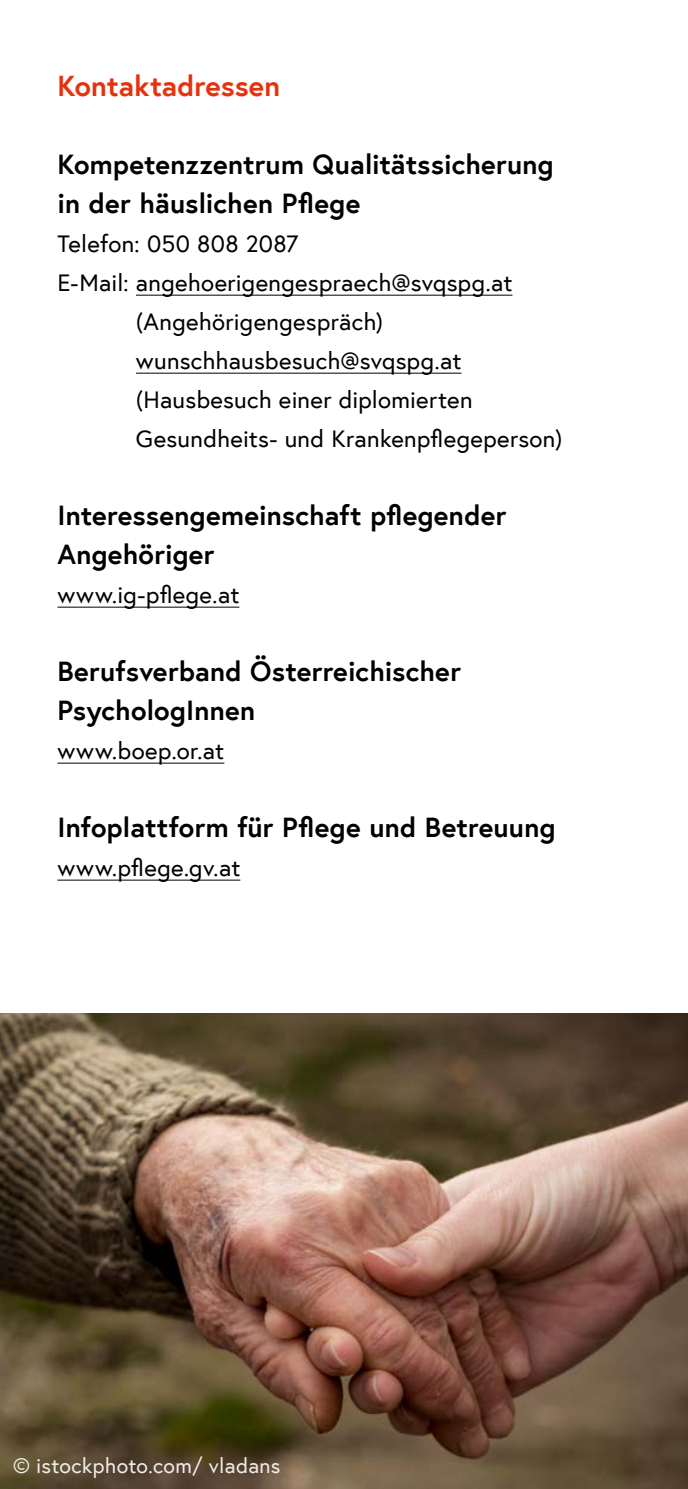
<style>
.page{position:relative;width:688px;height:1489px;background:#fff}
.page>*{position:absolute;margin:0;border:0;box-sizing:border-box;transform-origin:0 0}
.h2_ohne_Nummerierung_ohne_Abstand_danach{font:700 28.75px "Europa Austria";color:#e5310e}
.h3_ohne_Nummerierung{font:700 27.5px/39px "Europa Austria";letter-spacing:.01em;color:#000}
.p_Rückseite{font:24px/39px "Europa Austria";letter-spacing:.01em;color:#000}
.t1{font:21.25px "Europa Austria";letter-spacing:.015em;color:#fff}
</style>
<div class="page">
<hr style="left:687px;top:202px;width:1px;height:1286px;background:#9e0529">
<hr style="left:136px;top:295px;width:376px;height:1px;background:#000">
<hr style="left:136px;top:373px;width:325px;height:1px;background:#000">
<hr style="left:57px;top:606px;width:182px;height:1px;background:#000">
<hr style="left:57px;top:762px;width:167px;height:1px;background:#000">
<hr style="left:57px;top:879px;width:183px;height:1px;background:#000">
<img style="left:0;top:1013px;width:687px;height:475px">
<h2 class="h2_ohne_Nummerierung_ohne_Abstand_danach" style="left:57px;top:67px;width:224px">Kontaktadressen</h2>
<h3 class="h3_ohne_Nummerierung" style="left:57px;top:144px;width:497px">Kompetenzzentrum Qualitätssicherung in der häuslichen Pflege</h3>
<p class="p_Rückseite" style="left:57px;top:224px;width:242px">Telefon: 050 808 2087</p>
<p class="p_Rückseite" style="left:136px;top:263px;width:428px;text-indent:-78px">E-Mail: angehoerigengespraech@svqspg.at (Angehörigengespräch) wunschhausbesuch@svqspg.at (Hausbesuch einer diplomierten Gesundheits- und Krankenpflegeperson)</p>
<h3 class="h3_ohne_Nummerierung" style="left:57px;top:495px;width:450px">Interessengemeinschaft pflegender<br>Angehöriger</h3>
<p class="p_Rückseite" style="left:57px;top:575px;width:183px">www.ig-pflege.at</p>
<h3 class="h3_ohne_Nummerierung" style="left:57px;top:651px;width:405px">Berufsverband Österreichischer<br>PsychologInnen</h3>
<p class="p_Rückseite" style="left:57px;top:731px;width:168px">www.boep.or.at</p>
<h3 class="h3_ohne_Nummerierung" style="left:57px;top:807px;width:499px">Infoplattform für Pflege und Betreuung</h3>
<p class="p_Rückseite" style="left:57px;top:848px;width:184px">www.pflege.gv.at</p>
<p class="t1" style="left:12px;top:1451px;width:269px">© istockphoto.com/ vladans</p>
</div>
